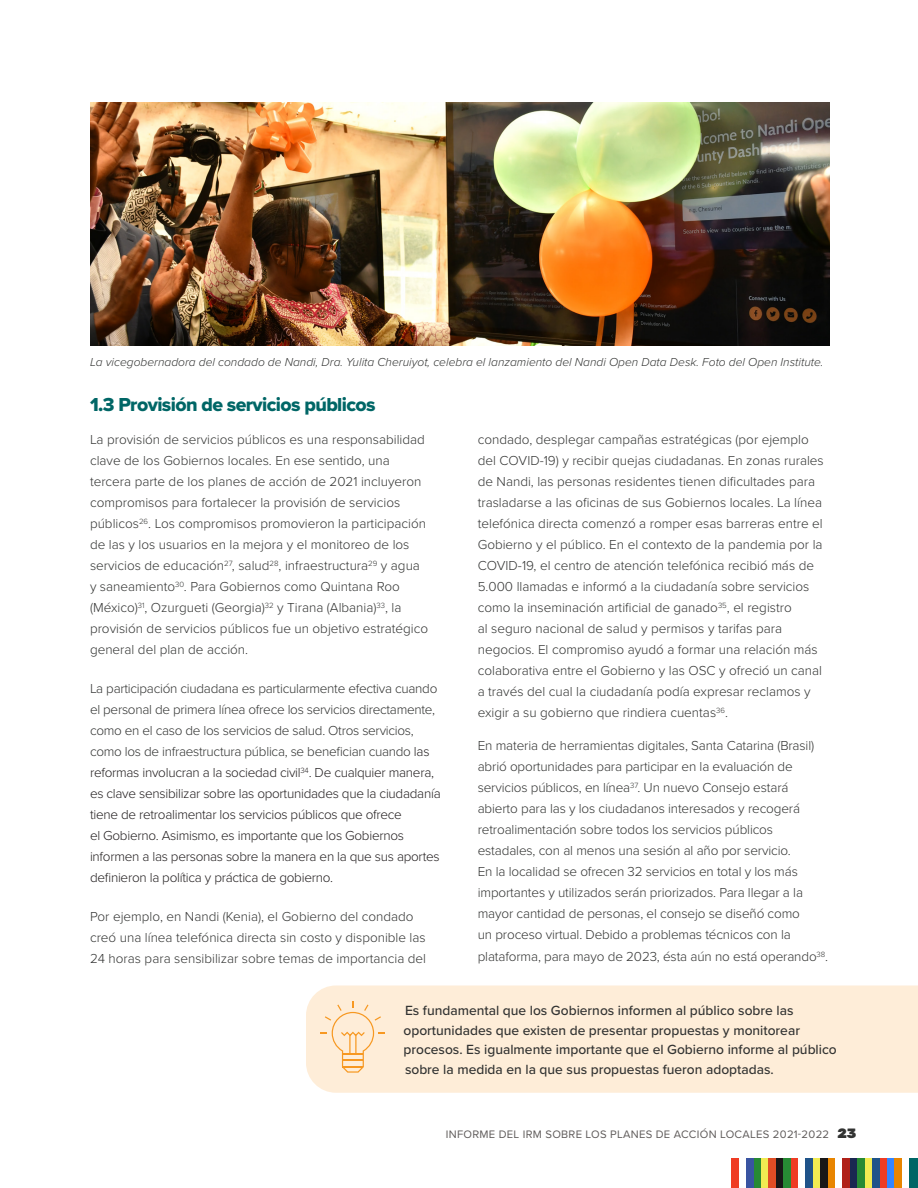
<style>
.page{position:relative;width:918px;height:1188px;background:#fff}
.page>*{position:absolute;margin:0;border:0;box-sizing:border-box;transform-origin:0 0}
.Heading_5{font:19.5px "Proxima Nova Extrabld";letter-spacing:-.03em;color:#066}
.light_bulb_text{font:500 13.8px/19.5px "Proxima Nova";color:#323332}
.Body_Copy{font:300 13.5px/21px "Proxima Nova";color:#323332}
.Body_Copy-2{font:300 13.5px/21px "Proxima Nova";letter-spacing:-.02em;color:#231f20}
.Photo_Caption{font:italic 300 12px "Proxima Nova";color:#323332}
.t1{font:11.25px "Proxima Nova";letter-spacing:.025em;color:#5f5b5a}
.s1{color:#323332}
.s2{font-family:"Rubik";font-weight:900;font-size:13.5px;color:#323332}
</style>
<div class="page">
<div style="left:306px;top:986px;width:612px;height:107px;background:#feedd8"></div>
<svg style="left:321px;top:1001px;width:64px;height:72px;background:#fde4c5"></svg>
<img style="left:90px;top:102px;width:740px;height:244px">
<div style="left:732px;top:1158px;width:7px;height:30px;background:#ef3c24"></div>
<div style="left:746px;top:1158px;width:8px;height:30px;background:#3954a1"></div>
<div style="left:754px;top:1158px;width:7px;height:30px;background:#278a34"></div>
<div style="left:761px;top:1158px;width:8px;height:30px;background:#f1eb52"></div>
<div style="left:769px;top:1158px;width:7px;height:30px;background:#e04d25"></div>
<div style="left:776px;top:1158px;width:7px;height:30px;background:#191717"></div>
<div style="left:783px;top:1158px;width:8px;height:30px;background:#278a34"></div>
<div style="left:791px;top:1158px;width:7px;height:30px;background:#ef3c24"></div>
<div style="left:806px;top:1158px;width:7px;height:30px;background:#1f5389"></div>
<div style="left:813px;top:1158px;width:8px;height:30px;background:#f1eb52"></div>
<div style="left:821px;top:1158px;width:7px;height:30px;background:#191717"></div>
<div style="left:828px;top:1158px;width:7px;height:30px;background:#e88500"></div>
<div style="left:843px;top:1158px;width:7px;height:30px;background:#b02119"></div>
<div style="left:850px;top:1158px;width:8px;height:30px;background:#1a2751"></div>
<div style="left:858px;top:1158px;width:7px;height:30px;background:#278a34"></div>
<div style="left:865px;top:1158px;width:7px;height:30px;background:#f1eb52"></div>
<div style="left:872px;top:1158px;width:8px;height:30px;background:#1f5389"></div>
<div style="left:880px;top:1158px;width:7px;height:30px;background:#ef3c24"></div>
<div style="left:887px;top:1158px;width:8px;height:30px;background:#3385ff"></div>
<div style="left:895px;top:1158px;width:7px;height:30px;background:#e88500"></div>
<div style="left:910px;top:1158px;width:8px;height:30px;background:#066"></div>
<p class="Photo_Caption" style="left:90px;top:354px;width:735px">La vicegobernadora del condado de Nandi, Dra. Yulita Cheruiyot, celebra el lanzamiento del Nandi Open Data Desk. Foto del Open Institute.</p>
<p class="Heading_5" style="left:90px;top:390px;width:287px">1.3 Provisión de servicios públicos</p>
<p class="Body_Copy" style="left:90px;top:429px;width:340px">La provisión de servicios públicos es una responsabilidad clave de los Gobiernos locales. En ese sentido, una tercera parte de los planes de acción de 2021 incluyeron compromisos para fortalecer la provisión de servicios públicos<sup>26</sup>. Los compromisos promovieron la participación de las y los usuarios en la mejora y el monitoreo de los servicios de educación<sup>27</sup>, salud<sup>28</sup>, infraestructura<sup>29</sup> y agua y saneamiento<sup>30</sup>. Para Gobiernos como Quintana Roo (México)<sup>31</sup>, Ozurgueti (Georgia)<sup>32</sup> y Tirana (Albania)<sup>33</sup>, la provisión de servicios públicos fue un objetivo estratégico general del plan de acción.</p>
<p class="Body_Copy-2" style="left:90px;top:678px;width:352px"><span class="s1">La participación ciudadana es particularmente efectiva cuando el personal de primera línea ofrece los servicios directamente, como en el caso de los servicios de salud. Otros servicios, como los de infraestructura pública, se benefician cuando</span> las reformas involucran a la sociedad civil<sup>34</sup>. De cualquier manera, es clave sensibilizar sobre las oportunidades que la ciudadanía tiene de retroalimentar los servicios públicos que ofrece<br>el Gobierno. Asimismo, es importante que los Gobiernos informen a las personas sobre la manera en la que sus aportes definieron la política y práctica de gobierno.</p>
<p class="Body_Copy" style="left:90px;top:906px;width:338px">Por ejemplo, en Nandi (Kenia), el Gobierno del condado creó una línea telefónica directa sin costo y disponible las<br>24 horas para sensibilizar sobre temas de importancia del</p>
<p class="Body_Copy" style="left:478px;top:429px;width:348px">condado, desplegar campañas estratégicas (por ejemplo del COVID-19) y recibir quejas ciudadanas. En zonas rurales de Nandi, las personas residentes tienen dificultades para trasladarse a las oficinas de sus Gobiernos locales. La línea telefónica directa comenzó a romper esas barreras entre el Gobierno y el público. En el contexto de la pandemia por la COVID-19, el centro de atención telefónica recibió más de 5.000 llamadas e informó a la ciudadanía sobre servicios como la inseminación artificial de ganado<sup>35</sup>, el registro<br>al seguro nacional de salud y permisos y tarifas para negocios. El compromiso ayudó a formar una relación más colaborativa entre el Gobierno y las OSC y ofreció un canal a través del cual la ciudadanía podía expresar reclamos y exigir a su gobierno que rindiera cuentas<sup>36</sup>.</p>
<p class="Body_Copy" style="left:478px;top:735px;width:352px">En materia de herramientas digitales, Santa Catarina (Brasil) abrió oportunidades para participar en la evaluación de servicios públicos, en línea<sup>37</sup>. Un nuevo Consejo estará abierto para las y los ciudadanos interesados y recogerá retroalimentación sobre todos los servicios públicos estadales, con al menos una sesión al año por servicio.<br>En la localidad se ofrecen 32 servicios en total y los más importantes y utilizados serán priorizados. Para llegar a la mayor cantidad de personas, el consejo se diseñó como<br>un proceso virtual. Debido a problemas técnicos con la plataforma, para mayo de 2023, ésta aún no está operando<sup>38</sup>.</p>
<p class="light_bulb_text" style="left:404px;top:1000px;width:435px">Es fundamental que los Gobiernos informen al público sobre las oportunidades que existen de presentar propuestas y monitorear procesos. Es igualmente importante que el Gobierno informe al público sobre la medida en la que sus propuestas fueron adoptadas.</p>
<p class="t1" style="left:446px;top:1125px;width:412px">INFORME DEL IRM SOBRE LOS PLANES DE ACCIÓN LOCALES 2021-2022 <span class="s2">23</span></p>
</div>
